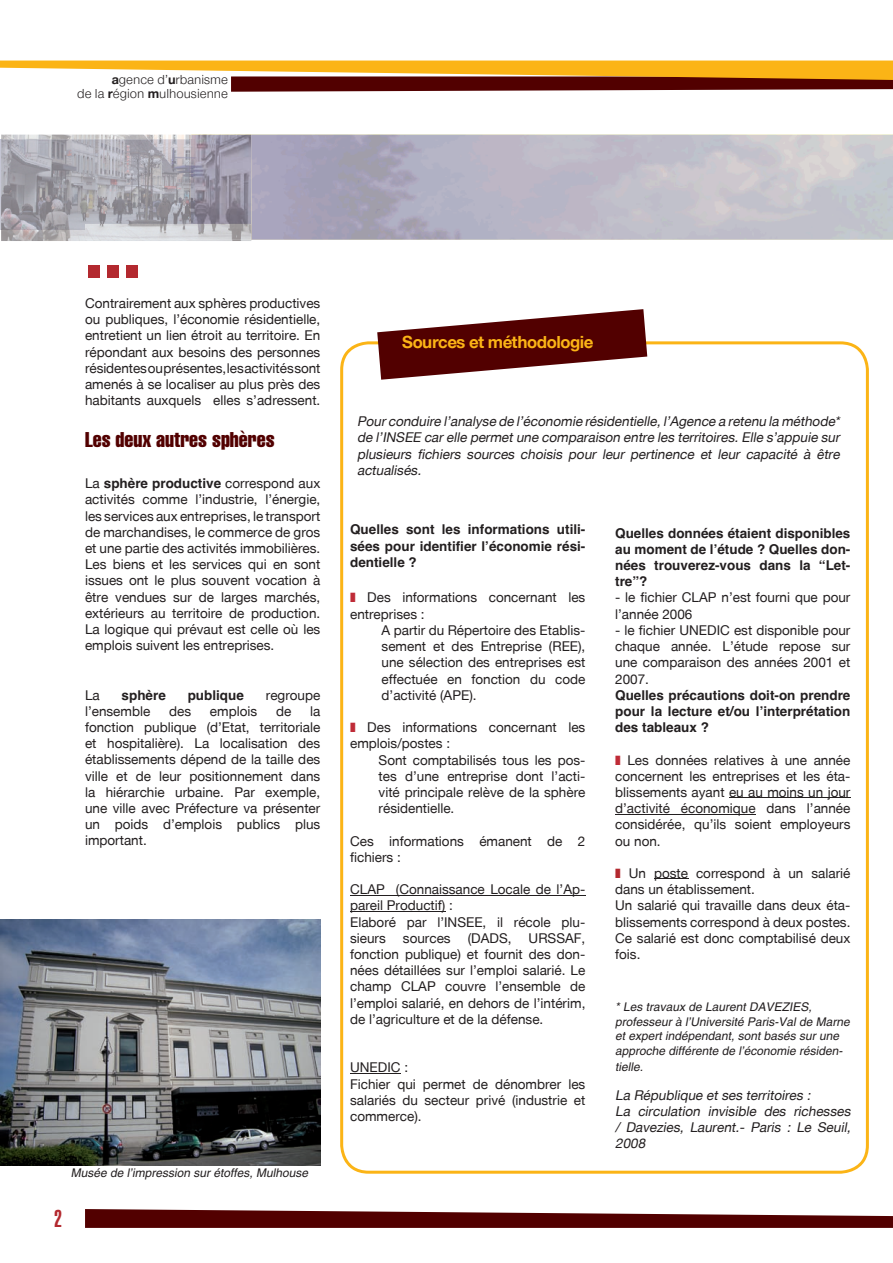
<style>
.page{position:relative;width:893px;height:1263px;background:#fff}
.page>*{position:absolute;margin:0;border:0;box-sizing:border-box;transform-origin:0 0}
.t1{font:900 extra-condensed 112.8px "Helvetica";color:#b3292f}
.t2{font:900 extra-condensed 24px "Helvetica";color:#b3292f}
.t3{font:extra-condensed 21px "Helvetica";color:#520000}
.t4{font:700 18px "Nimbus Sans Novus T";letter-spacing:-.025em;color:#fbb416}
.t5{font:13.5px/16.2px "Helvetica Neue";color:#231f20;text-align:justify}
.t6{font:italic 13.5px/16.2px "Helvetica Neue";color:#231f20}
.t7{font:700 13.5px/16.2px "Helvetica";color:#231f20;text-align:justify}
.t8{font:13.5px/13.5px "Nimbus Sans Novus T";color:#231f20;text-align:right}
.t9{font:italic 12px/14.4px "Helvetica";color:#231f20}
.s1{font-weight:700}
.s2{font-family:"Helvetica Neue";font-weight:400}
.s3{color:#bf2b37}
.s4{color:#b3292f}
</style>
<div class="page">
<img style="left:1px;top:134px;width:892px;height:107px">
<svg style="left:85px;top:1209px;width:808px;height:19px"></svg>
<svg style="left:0;top:61px;width:893px;height:31px"></svg>
<img style="left:0;top:139px;width:190px;height:91px">
<img style="left:191px;top:135px;width:61px;height:105px">
<img style="left:1px;top:230px;width:84px;height:1px">
<img style="left:190px;top:139px;width:5px;height:85px">
<img style="left:85px;top:224px;width:166px;height:16px">
<img style="left:0;top:920px;width:320px;height:245px">
<svg style="left:340px;top:341px;width:529px;height:833px"></svg>
<svg style="left:377px;top:309px;width:270px;height:71px"></svg>
<hr style="left:350px;top:895px;width:235px;height:1px;background:#231f20">
<hr style="left:350px;top:911px;width:95px;height:1px;background:#231f20">
<hr style="left:350px;top:1073px;width:51px;height:1px;background:#231f20">
<hr style="left:729px;top:797px;width:121px;height:1px;background:#231f20">
<hr style="left:615px;top:814px;width:141px;height:1px;background:#231f20">
<hr style="left:654px;top:878px;width:34px;height:1px;background:#231f20">
<p class="t8" style="left:77px;top:73px;width:152px"><span class="s1">a</span>gence d’<span class="s1">u</span>rbanisme<br>de la <span class="s1">r</span>égion <span class="s1">m</span>ulhousienne</p>
<h1 class="t1" style="left:85px;top:174px;width:58px">...</h1>
<p class="t5" style="left:85px;top:295px;width:237px">Contrairement aux sphères productives ou publiques, l’économie résidentielle, entretient un lien étroit au territoire. En répondant aux besoins des personnes résidentes ou présentes, les activités sont amenés à se localiser au plus près des habitants auxquels elles s’adressent.</p>
<h3 class="t3" style="left:85px;top:426px;width:191px">Les deux autres sphères</h3>
<p class="t7" style="left:85px;top:475px;width:237px"><span class="s2">La</span> sphère productive <span class="s2">correspond aux</span></p>
<p class="t5" style="left:85px;top:491px;width:237px">activités comme l’industrie, l’énergie, les services aux entreprises, le transport de marchandises, le commerce de gros et une partie des activités immobilières.<br>Les biens et les services qui en sont issues ont le plus souvent vocation à être vendues sur de larges marchés, extérieurs au territoire de production.<br>La logique qui prévaut est celle où les emplois suivent les entreprises.</p>
<p class="t5" style="left:85px;top:686px;width:16px">La</p>
<p class="t7" style="left:122px;top:686px;width:46px">sphère</p>
<p class="t7" style="left:188px;top:686px;width:58px">publique</p>
<p class="t5" style="left:266px;top:686px;width:56px">regroupe</p>
<p class="t5" style="left:85px;top:703px;width:67px">l’ensemble</p>
<p class="t5" style="left:169px;top:703px;width:24px">des</p>
<p class="t5" style="left:210px;top:703px;width:49px">emplois</p>
<p class="t5" style="left:276px;top:703px;width:17px">de</p>
<p class="t5" style="left:85px;top:703px;width:237px;text-indent:225px">la fonction publique (d’Etat, territoriale et hospitalière). La localisation des établissements dépend de la taille des ville et de leur positionnement dans la hiérarchie urbaine. Par exemple, une ville avec Préfecture va présenter un poids d’emplois publics plus important.</p>
<p class="t9" style="left:71px;top:1165px;width:241px">Musée de l’impression sur étoffes, Mulhouse</p>
<h2 class="t2" style="left:54px;top:1205px;width:9px">2</h2>
<h3 class="t4" style="left:402px;top:331px;width:193px">Sources et méthodologie</h3>
<p class="t6" style="left:357px;top:413px;width:487px;text-align:justify">Pourconduire l’analyse de l’économie résidentielle,l’Agence a retenu la méthode* de l’INSEE carelle permetune comparaison entre les territoires.Elle s’appuie sur plusieurs fichiers sources choisis pour leur pertinence et leur capacité à être actualisés.</p>
<p class="t7" style="left:350px;top:521px;width:237px">Quelles sont les informations utili&shy;sées pour identifier l’économie rési&shy;dentielle ?</p>
<p class="t5" style="left:350px;top:589px;width:237px"><span class="s3">❚</span> Des informations concernant les entreprises :</p>
<p class="t5" style="left:382px;top:622px;width:205px">A partir du Répertoire des Etablis&shy;sement et des Entreprise (REE), une sélection des entreprises est effectuée en fonction du code d’activité (APE).</p>
<p class="t5" style="left:350px;top:719px;width:237px"><span class="s3">❚</span> Des informations concernant les emplois/postes :</p>
<p class="t5" style="left:379px;top:751px;width:208px">Sont comptabilisés tous les pos&shy;tes d’une entreprise dont l’acti&shy;vité principale relève de la sphère résidentielle.</p>
<p class="t5" style="left:350px;top:832px;width:237px">Ces informations émanent de 2 fichiers :</p>
<p class="t5" style="left:350px;top:881px;width:237px;text-align:left">CLAP (Connaissance Locale de l’Ap&shy;pareil Productif) :<br>Elaboré par l’INSEE, il récole plu&shy;sieurs</p>
<p class="t5" style="left:350px;top:930px;width:237px;text-indent:179px">URSSAF, fonction publique) et fournit des don&shy;nées détaillées sur l’emploi salarié. Le champ CLAP couvre l’ensemble de l’emploi salarié, en dehors de l’intérim, de l’agriculture et de la défense.</p>
<p class="t5" style="left:350px;top:1059px;width:237px;text-align:left">UNEDIC :<br>Fichier qui permet de dénombrer les salariés du secteur privé (industrie et commerce).</p>
<p class="t5" style="left:403px;top:930px;width:49px">sources</p>
<p class="t5" style="left:468px;top:930px;width:45px">(DADS,</p>
<p class="t7" style="left:615px;top:524px;width:237px">Quelles données étaient disponibles au moment de l’étude ? Quelles don&shy;nées trouverez-vous dans la “Let&shy;tre”?</p>
<p class="t5" style="left:615px;top:589px;width:237px">- le fichier CLAP n’est fourni que pour l’année 2006</p>
<p class="t5" style="left:615px;top:622px;width:237px">- le fichier UNEDIC est disponible pour chaque année. L’étude repose sur une comparaison des années 2001 et 2007.</p>
<p class="t7" style="left:615px;top:686px;width:237px">Quelles précautions doit-on prendre pour la lecture et/ou l’interprétation des tableaux ?</p>
<p class="t5" style="left:615px;top:751px;width:237px"><span class="s3">❚</span> Les données relatives à une année concernent les entreprises et les éta&shy;blissements ayant eu au moins un jour d’activité économique dans l’année considérée, qu’ils soient employeurs ou non.</p>
<p class="t5" style="left:615px;top:865px;width:237px;text-align:left"><span class="s4">❚</span> Un poste correspond à un salarié dans un établissement.<br>Un salarié qui travaille dans deux éta&shy;blissements correspond à deux postes.<br>Ce salarié est donc comptabilisé deux fois.</p>
<p class="t9" style="left:615px;top:1000px;width:239px">* Les travaux de Laurent DAVEZIES, professeur à l’Université Paris-Val de Marne et expert indépendant, sont basés sur une approche différente de l’économie résiden-</p>
<p class="t9" style="left:615px;top:1059px;width:32px">tielle.</p>
<p class="t6" style="left:615px;top:1087px;width:240px">La République et ses territoires :<br>La circulation invisible des richesses / Davezies, Laurent.- Paris : Le Seuil,<br>2008</p>
</div>
